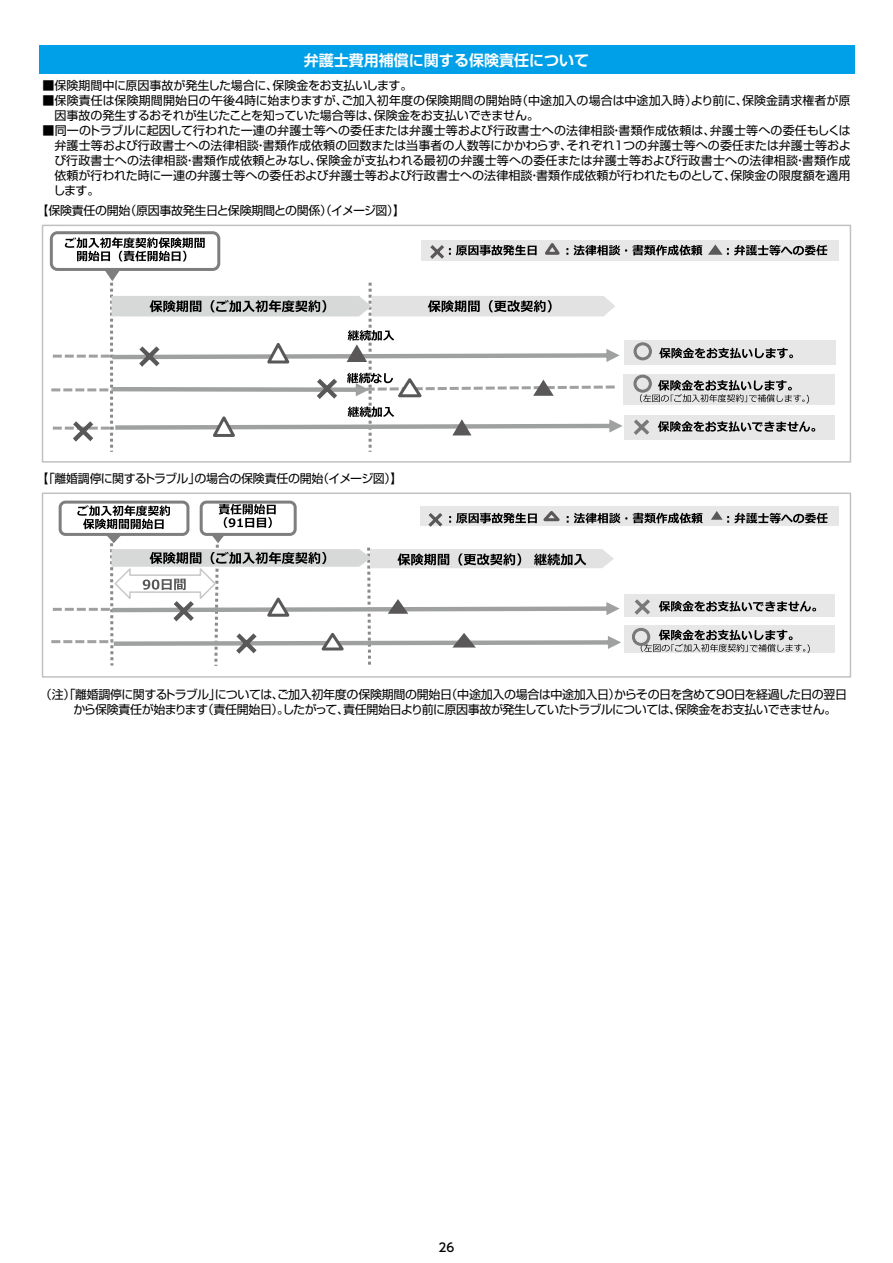
<style>
.page{position:relative;width:893px;height:1263px;background:#fff}
.page>*{position:absolute;margin:0;border:0;box-sizing:border-box;transform-origin:0 0}
.t1{font:700 15px "Shin Go Pro De";color:#fff}
.t2{font:12px/15px "Shin Go Pro";letter-spacing:-.025em;color:#000;text-align:justify}
.t3{font:12px/15px "Shin Go Pro";color:#000}
.t4{font:500 12px "UD Shin Go Pro";color:#000}
</style>
<div class="page">
<div style="left:39px;top:45px;width:815px;height:29px;background:#00a0e9"></div>
<div style="left:624px;top:340px;width:212px;height:25px;background:#e7e7e7"></div>
<div style="left:42px;top:225px;width:809px;height:238px;border:2px solid #c1c1c2"></div>
<div style="left:421px;top:240px;width:418px;height:21px;background:#e7e7e7"></div>
<div style="left:624px;top:415px;width:210px;height:25px;background:#e7e7e7"></div>
<div style="left:623px;top:374px;width:211px;height:31px;background:#e7e7e7"></div>
<svg style="left:49px;top:231px;width:778px;height:221px"></svg>
<div style="left:624px;top:625px;width:210px;height:28px;background:#e7e7e7"></div>
<div style="left:624px;top:595px;width:210px;height:22px;background:#e7e7e7"></div>
<div style="left:42px;top:492px;width:809px;height:186px;border:2px solid #c1c1c2"></div>
<div style="left:420px;top:506px;width:419px;height:20px;background:#e7e7e7"></div>
<svg style="left:51px;top:500px;width:777px;height:166px"></svg>
<p class="t1" style="left:304px;top:48px;width:287px">弁護士費用補償に関する保険責任について</p>
<p class="t2" style="left:43px;top:77px;width:371px">■保険期間中に原因事故が発生した場合に、保険金をお支払いします。</p>
<p class="t3" style="left:55px;top:92px;width:797px;text-indent:-12px">■保険責任は保険期間開始日の午後４時に始まりますが、ご加入初年度の保険期間の開始時（中途加入の場合は中途加入時）より前に、保険金請求権者が原因事故の発生するおそれが生じたことを知っていた場合等は、保険金をお支払いできません。</p>
<p class="t2" style="left:53px;top:122px;width:799px;text-indent:-11px">■同一のトラブルに起因して行われた一連の弁護士等への委任または弁護士等および行政書士への法律相談・書類作成依頼は、弁護士等への委任もしくは弁護士等および行政書士への法律相談・書類作成依頼の回数または当事者の人数等にかかわらず、それぞれ１つの弁護士等への委任または弁護士等および行政書士への法律相談・書類作成依頼とみなし、保険金が支払われる最初の弁護士等への委任または弁護士等および行政書士への法律相談・書類作成依頼が行われた時に一連の弁護士等への委任および弁護士等および行政書士への法律相談・書類作成依頼が行われたものとして、保険金の限度額を適用します。</p>
<p class="t2" style="left:37px;top:201px;width:370px">【保険責任の開始（原因事故発生日と保険期間との関係）（イメージ図）】</p>
<p class="t2" style="left:37px;top:469px;width:367px">【「離婚調停に関するトラブル」の場合の保険責任の開始（イメージ図）】</p>
<p class="t2" style="left:73px;top:686px;width:775px;text-indent:-33px">（注）「離婚調停に関するトラブル」については、ご加入初年度の保険期間の開始日（中途加入の場合は中途加入日）からその日を含めて90日を経過した日の翌日から保険責任が始まります（責任開始日）。したがって、責任開始日より前に原因事故が発生していたトラブルについては、保険金をお支払いできません。</p>
<p class="t4" style="left:439px;top:1238px;width:17px">26</p>
</div>
